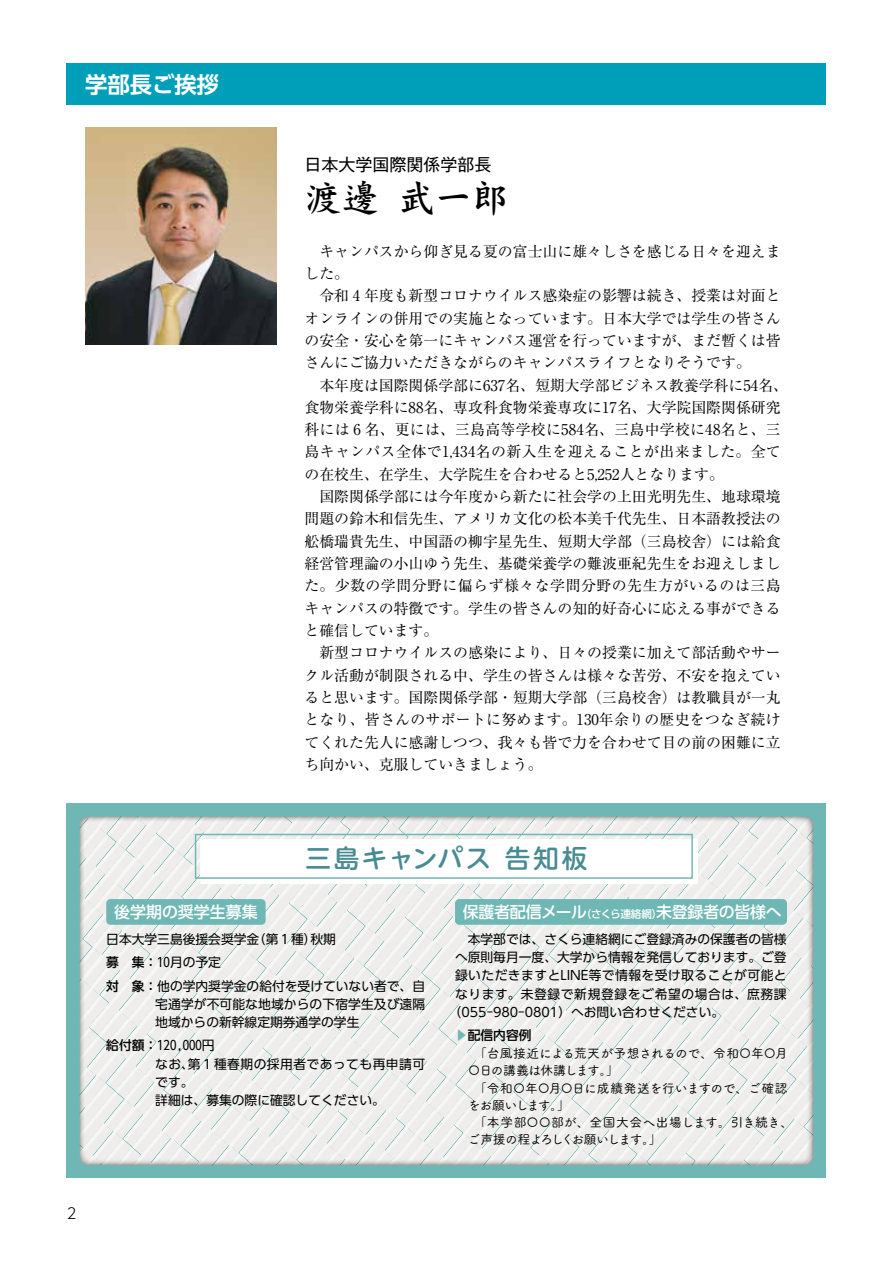
<style>
.page{position:relative;width:893px;height:1263px;background:#fff}
.page>*{position:absolute;margin:0;border:0;box-sizing:border-box;transform-origin:0 0}
.t1{font:37.2px "DF Kai Sho Std W7";color:#000}
.t2{font:500 25.5px "UD Shin M Go Pr 6 N";letter-spacing:.095em;color:#488b93}
.t3{font:700 22.35px "UD Shin Go Pr 6 N De";color:#fff}
.t4{font:16.95px "Gothic MB101 Pr 6 N";color:#000}
.t5{font:500 15.9px "UD Shin Go Pr 6 N";letter-spacing:-.01em;color:#fff}
.t6{font:14.85px/22.4px "Ryumin Pr 6 N";color:#000}
.t7{font:300 14.85px "UD Shin Go Pr 6 N";color:#000}
.t8{font:12.75px/23.4px "UD Shin Go Pr 6 N";color:#000}
.t9{font:12.75px/17px "Tsuku A Rd Gothic Std M";letter-spacing:-.03em;color:#000}
.t10{font:12.75px/18.3px "UD Shin Go Pr 6 N";letter-spacing:.035em;color:#000}
.t11{font:12.75px "UD Shin Go Pr 6 N";letter-spacing:.05em;color:#000}
.t12{font:500 12.75px "UD Shin Go Pr 6 N";color:#000}
.s1{font-size:10.65px}
.s2{font-weight:500}
.s3{color:#6fb7b3}
</style>
<div class="page">
<div style="left:67px;top:64px;width:759px;height:41px;background:#009fb9"></div>
<img style="left:85px;top:128px;width:191px;height:216px">
<div style="left:67px;top:804px;width:759px;height:374px;background:#6eb7b4"></div>
<svg style="left:80px;top:816px;width:733px;height:349px;background:#ebecea"></svg>
<div style="left:201px;top:840px;width:496px;height:43px;background:#fff"></div>
<div style="left:200px;top:839px;width:498px;height:45px;border:1px solid #fff"></div>
<div style="left:195px;top:834px;width:498px;height:45px;border:1px solid #6eb7b4"></div>
<div style="left:106px;top:899px;width:160px;height:26px;background:#6eb7b4;border-radius:4px"></div>
<div style="left:455px;top:899px;width:332px;height:26px;background:#6eb7b4;border-radius:4px"></div>
<h3 class="t3" style="left:85px;top:66px;width:135px">学部長ご挨拶</h3>
<p class="t4" style="left:304px;top:150px;width:189px">日本大学国際関係学部長</p>
<h1 class="t1" style="left:304px;top:178px;width:206px">渡邊武一郎</h1>
<p class="t6" style="left:304px;top:239px;width:485px">　キャンパスから仰ぎ見る夏の富士山に雄々しさを感じる日々を迎えました。<br>　令和４年度も新型コロナウイルス感染症の影響は続き、授業は対面とオンラインの併用での実施となっています。日本大学では学生の皆さんの安全・安心を第一にキャンパス運営を行っていますが、まだ暫くは皆さんにご協力いただきながらのキャンパスライフとなりそうです。<br>　本年度は国際関係学部に６３７名、短期大学部ビジネス教養学科に５４名、食物栄養学科に８８名、専攻科食物栄養専攻に１７名、大学院国際関係研究科には６名、更には、三島高等学校に５８４名、三島中学校に４８名と、三島キャンパス全体で１,４３４名の新入生を迎えることが出来ました。全ての在校生、在学生、大学院生を合わせると５,２５２人となります。<br>　国際関係学部には今年度から新たに社会学の上田光明先生、地球環境問題の鈴木和信先生、アメリカ文化の松本美千代先生、日本語教授法の舩橋瑞貴先生、中国語の柳宇星先生、短期大学部（三島校舎）には給食経営管理論の小山ゆう先生、基礎栄養学の難波亜紀先生をお迎えしました。少数の学問分野に偏らず様々な学問分野の先生方がいるのは三島キャンパスの特徴です。学生の皆さんの知的好奇心に応える事ができると確信しています。<br>　新型コロナウイルスの感染により、日々の授業に加えて部活動やサークル活動が制限される中、学生の皆さんは様々な苦労、不安を抱えていると思います。国際関係学部・短期大学部（三島校舎）は教職員が一丸となり、皆さんのサポートに努めます。130年余りの歴史をつなぎ続けてくれた先人に感謝しつつ、我々も皆で力を合わせて目の前の困難に立ち向かい、克服していきましょう。</p>
<p class="t7" style="left:67px;top:1201px;width:11px">2</p>
<h2 class="t2" style="left:305px;top:837px;width:283px">三島キャンパス告知板</h2>
<p class="t5" style="left:114px;top:899px;width:145px">後学期の奨学生募集</p>
<p class="t5" style="left:463px;top:899px;width:320px">保護者配信メール<span class="s1">（さくら連絡網）</span>未登録者の皆様へ</p>
<p class="t8" style="left:106px;top:927px;width:320px">日本大学三島後援会奨学金（第１種）秋期<br><span class="s2">募　集：</span>10月の予定<br><span class="s2">対　象：</span>他の学内奨学金の給付を受けていない者で、自</p>
<p class="t8" style="left:155px;top:994px;width:271px;line-height:18.3px">宅通学が不可能な地域からの下宿学生及び遠隔地域からの新幹線定期券通学の学生</p>
<p class="t10" style="left:155px;top:1036px;width:271px;text-indent:-49px"><span class="s2">給付額：</span>120,000円<br>なお、第１種春期の採用者であっても再申請可です。<br>詳細は、募集の際に確認してください。</p>
<p class="t8" style="left:455px;top:927px;width:333px">　本学部では、さくら連絡網にご登録済みの保護者の皆様</p>
<p class="t8" style="left:455px;top:945px;width:333px">へ原則毎月一度、大学から情報を発信しております。ご登</p>
<p class="t10" style="left:455px;top:966px;width:333px">録いただきますとLINE等で情報を受け取ることが可能と</p>
<p class="t11" style="left:455px;top:983px;width:333px">なります。未登録で新規登録をご希望の場合は、庶務課</p>
<p class="t8" style="left:449px;top:1000px;width:277px">（055-980-0801）へお問い合わせください。</p>
<p class="t12" style="left:455px;top:1025px;width:78px"><span class="s3">▶</span>配信内容例</p>
<p class="t9" style="left:468px;top:1044px;width:327px">　「台風接近による荒天が予想されるので、令和〇年〇月〇日の講義は休講します。」<br>　「令和〇年〇月〇日に成績発送を行いますので、ご確認をお願いします。」<br>　「本学部〇〇部が、全国大会へ出場します。引き続き、ご声援の程よろしくお願いします。」</p>
</div>
